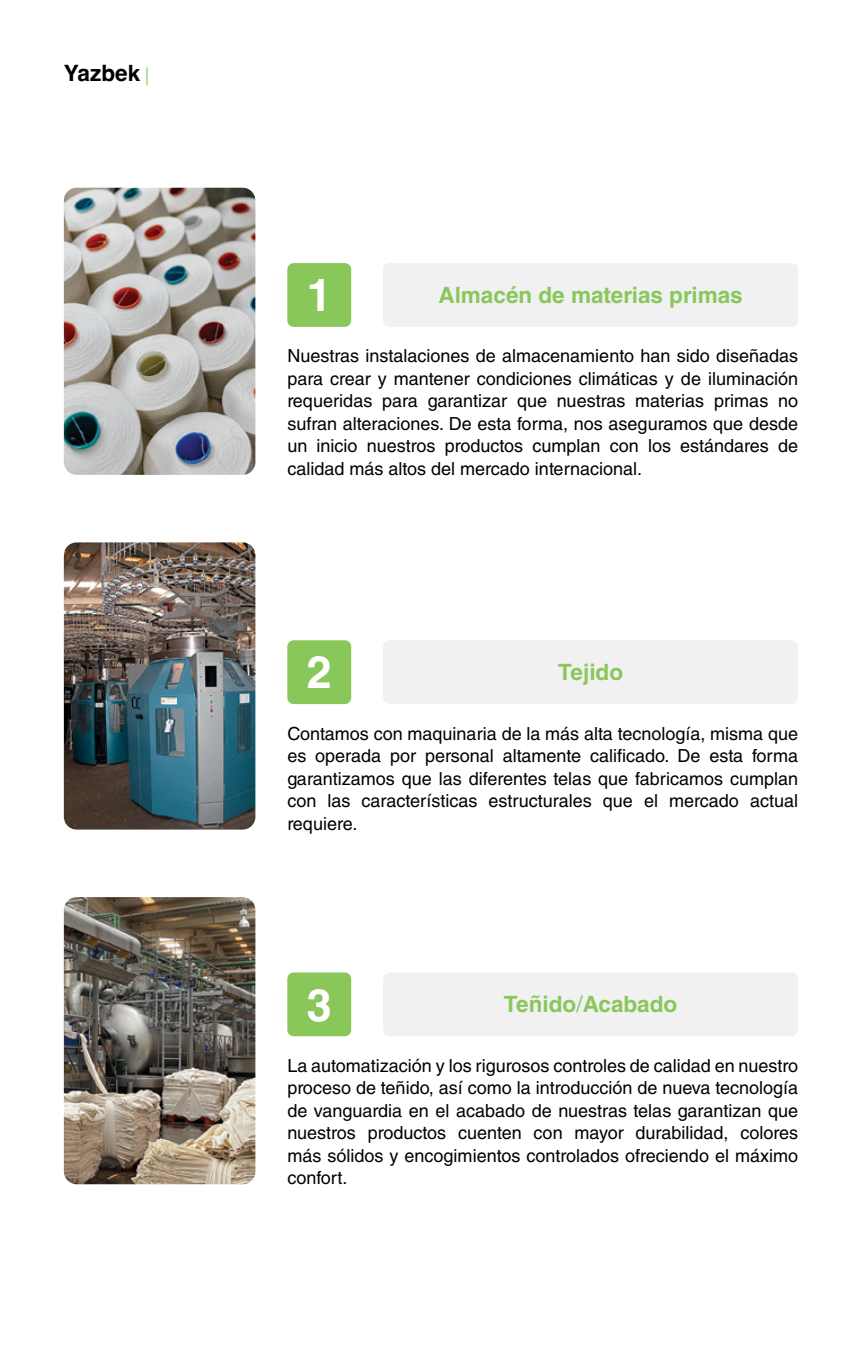
<style>
.page{position:relative;width:862px;height:1372px;background:#fff}
.page>*{position:absolute;margin:0;border:0;box-sizing:border-box;transform-origin:0 0}
.t1{font:700 45px "Helvetica LT Std";color:#fff}
.t2{font:700 22.5px "Helvetica LT Std";color:#8ac75b}
.t3{font:700 22.5px "Helvetica";color:#000}
.t4{font:18px/22.5px "Helvetica LT Std";color:#000;text-align:justify}
.s1{font-weight:300;font-size:18px;color:#8ac75b}
.s2{font-weight:400}
</style>
<div class="page">
<div style="left:287px;top:972px;width:64px;height:64px;background:#8ac75b;border-radius:6px"></div>
<div style="left:383px;top:972px;width:414px;height:64px;background:#f1f1f2;border-radius:6px"></div>
<img style="left:64px;top:897px;width:191px;height:287px">
<div style="left:383px;top:640px;width:414px;height:64px;background:#f1f1f2;border-radius:6px"></div>
<div style="left:287px;top:640px;width:64px;height:64px;background:#8ac75b;border-radius:6px"></div>
<div style="left:383px;top:263px;width:414px;height:64px;background:#f1f1f2;border-radius:6px"></div>
<div style="left:287px;top:263px;width:64px;height:64px;background:#8ac75b;border-radius:6px"></div>
<img style="left:64px;top:188px;width:191px;height:287px">
<img style="left:64px;top:542px;width:191px;height:287px">
<p class="t3" style="left:64px;top:59px;width:87px">Yazbek <span class="s1">|</span></p>
<h1 class="t1" style="left:306px;top:268px;width:27px">1</h1>
<p class="t2" style="left:438px;top:281px;width:306px">Almacén de materias primas</p>
<p class="t4" style="left:287px;top:345px;width:512px">Nuestras instalaciones de almacenamiento han sido diseñadas para crear y mantener condiciones climáticas y de iluminación requeridas para garantizar que nuestras materias primas no sufran alteraciones. De esta forma, nos aseguramos que desde un inicio nuestros productos cumplan con los estándares de calidad más altos del mercado internacional.</p>
<h1 class="t1" style="left:306px;top:645px;width:27px">2</h1>
<p class="t2" style="left:558px;top:658px;width:66px">Tejido</p>
<p class="t4" style="left:287px;top:722px;width:512px">Contamos con maquinaria de la más alta tecnología, misma que es operada por personal altamente calificado. De esta forma garantizamos que las diferentes telas que fabricamos cumplan con las características estructurales que el mercado actual requiere.</p>
<h1 class="t1" style="left:306px;top:977px;width:27px">3</h1>
<p class="t2" style="left:503px;top:990px;width:175px">Teñido<span class="s2">/</span>Acabado</p>
<p class="t4" style="left:287px;top:1054px;width:512px">La automatización y los rigurosos controles de calidad en nuestro proceso de teñido, así como la introducción de nueva tecnología de vanguardia en el acabado de nuestras telas garantizan que nuestros productos cuenten con mayor durabilidad, colores más sólidos y encogimientos controlados ofreciendo el máximo confort.</p>
</div>
